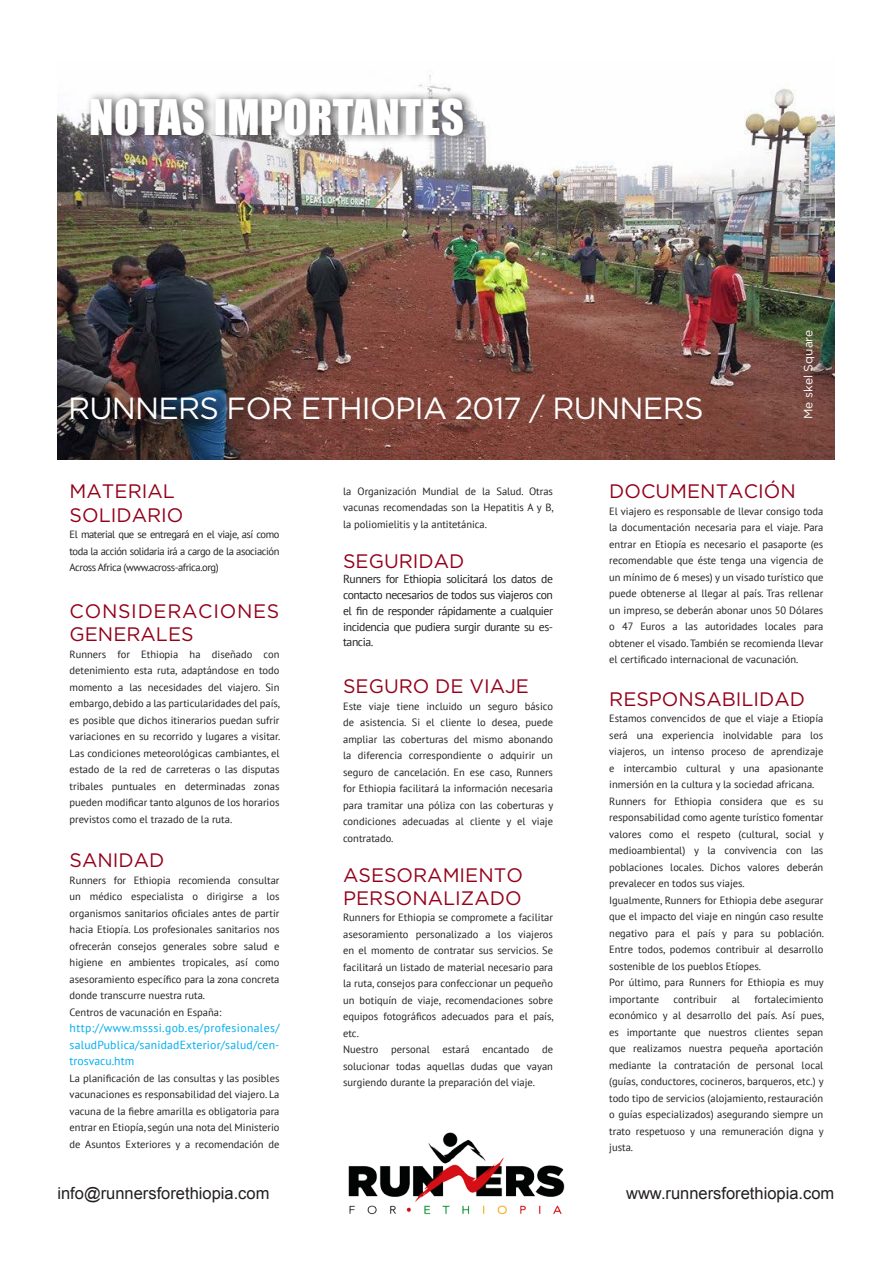
<style>
.page{position:relative;width:893px;height:1263px;background:#fff}
.page>*{position:absolute;margin:0;border:0;box-sizing:border-box;transform-origin:0 0}
.t1{font:45px "Impact";letter-spacing:.01em;color:#fff}
.t2{font:30.6px "Gotham";letter-spacing:-.025em;color:#fff}
.t3{font:19.5px/23.4px "Gotham";color:#94001a}
.t4{font:19.5px/23.4px "Gotham";letter-spacing:.035em;color:#94001a}
.t5{font:16.5px "Arial";color:#231f20}
.t6{font:12px "Gotham";color:#fff}
.t7{font:11.7px/15.8px "PT Sans";letter-spacing:-.04em;color:#231f20;text-align:justify}
.t8{font:11.7px/16.5px "PT Sans";letter-spacing:.02em;color:#00aeef;text-align:justify}
.t9{font:10.5px/16.5px "PT Sans";color:#231f20;text-align:justify}
</style>
<div class="page">
<img style="left:348px;top:1132px;width:217px;height:83px">
<img style="left:58px;top:75px;width:776px;height:384px">
<div style="left:86px;top:91px;width:390px;height:54px;background:#231f20;opacity:.75"></div>
<p class="t1" style="left:89px;top:82px;width:376px">NOTAS IMPORTANTES</p>
<p class="t2" style="left:68px;top:391px;width:637px">RUNNERS FOR ETHIOPIA 2017 / RUNNERS</p>
<p class="t6" style="left:801px;top:419px;width:91px;rotate:-90deg">Me skel Square</p>
<p class="t3" style="left:70px;top:479px;width:107px">MATERIAL</p>
<p class="t3" style="left:70px;top:503px;width:115px">SOLIDARIO</p>
<p class="t9" style="left:70px;top:526px;width:211px">El material que se entregará en el viaje, así como toda la acción solidaria irá a cargo de la asociación Across Africa (www.across-africa.org)</p>
<p class="t4" style="left:70px;top:599px;width:211px">CONSIDERACIONES<br>GENERALES</p>
<p class="t9" style="left:70px;top:646px;width:212px">Runners for Ethiopia ha diseñado con detenimiento esta ruta, adaptándose en todo momento a las necesidades del viajero. Sin embargo, debido a las particularidades del país, es posible que dichos itinerarios puedan sufrir variaciones en su recorrido y lugares a visitar.<br>Las condiciones meteorológicas cambiantes, el estado de la red de carreteras o las disputas tribales puntuales en determinadas zonas pueden modificar tanto algunos de los horarios previstos como el trazado de la ruta.</p>
<p class="t3" style="left:70px;top:848px;width:96px">SANIDAD</p>
<p class="t9" style="left:70px;top:872px;width:211px">Runners for Ethiopia recomienda consultar un médico especialista o dirigirse a los organismos sanitarios oficiales antes de partir hacia Etiopía. Los profesionales sanitarios nos ofrecerán consejos generales sobre salud e higiene en ambientes tropicales, así como asesoramiento específico para la zona concreta donde transcurre nuestra ruta.</p>
<p class="t9" style="left:70px;top:1004px;width:153px">Centros de vacunación en España:</p>
<p class="t8" style="left:70px;top:1020px;width:211px">http://www.msssi.gob.es/profesionales/ saludPublica/sanidadExterior/salud/cen&shy;trosvacu.htm</p>
<p class="t9" style="left:70px;top:1070px;width:211px">La planificación de las consultas y las posibles vacunaciones es responsabilidad del viajero. La vacuna de la fiebre amarilla es obligatoria para entrar en Etiopía, según una nota del Ministerio de Asuntos Exteriores y a recomendación de</p>
<p class="t9" style="left:343px;top:482px;width:212px">la Organización Mundial de la Salud. Otras vacunas recomendadas son la Hepatitis A y B, la poliomielitis y la antitetánica.</p>
<p class="t3" style="left:343px;top:549px;width:123px">SEGURIDAD</p>
<p class="t7" style="left:343px;top:571px;width:211px">Runners for Ethiopia solicitará los datos de contacto necesarios de todos sus viajeros con el fin de responder rápidamente a cualquier incidencia que pudiera surgir durante su es&shy;tancia.</p>
<p class="t3" style="left:343px;top:674px;width:187px">SEGURO DE VIAJE</p>
<p class="t9" style="left:343px;top:697px;width:212px">Este viaje tiene incluido un seguro básico de asistencia. Si el cliente lo desea, puede ampliar las coberturas del mismo abonando la diferencia correspondiente o adquirir un seguro de cancelación. En ese caso, Runners for Ethiopia facilitará la información necesaria para tramitar una póliza con las coberturas y condiciones adecuadas al cliente y el viaje contratado.</p>
<p class="t3" style="left:343px;top:863px;width:181px">ASESORAMIENTO<br>PERSONALIZADO</p>
<p class="t9" style="left:343px;top:909px;width:212px">Runners for Ethiopia se compromete a facilitar asesoramiento personalizado a los viajeros en el momento de contratar sus servicios. Se facilitará un listado de material necesario para la ruta, consejos para confeccionar un pequeño un botiquín de viaje, recomendaciones sobre equipos fotográficos adecuados para el país, etc.</p>
<p class="t9" style="left:343px;top:1041px;width:211px">Nuestro personal estará encantado de solucionar todas aquellas dudas que vayan surgiendo durante la preparación del viaje.</p>
<p class="t3" style="left:609px;top:479px;width:188px">DOCUMENTACIÓN</p>
<p class="t9" style="left:609px;top:502px;width:216px">El viajero es responsable de llevar consigo toda la documentación necesaria para el viaje. Para entrar en Etiopía es necesario el pasaporte (es recomendable que éste tenga una vigencia de un mínimo de 6 meses) y un visado turístico que puede obtenerse al llegar al país. Tras rellenar un impreso, se deberán abonar unos 50 Dólares o 47 Euros a las autoridades locales para obtener el visado. También se recomienda llevar el certificado internacional de vacunación.</p>
<p class="t3" style="left:609px;top:687px;width:197px">RESPONSABILIDAD</p>
<p class="t9" style="left:609px;top:710px;width:216px">Estamos convencidos de que el viaje a Etiopía será una experiencia inolvidable para los viajeros, un intenso proceso de aprendizaje e intercambio cultural y una apasionante inmersión en la cultura y la sociedad africana.</p>
<p class="t9" style="left:609px;top:793px;width:216px">Runners for Ethiopia considera que es su responsabilidad como agente turístico fomentar valores como el respeto (cultural, social y medioambiental) y la convivencia con las poblaciones locales. Dichos valores deberán prevalecer en todos sus viajes.</p>
<p class="t9" style="left:609px;top:892px;width:216px">Igualmente, Runners for Ethiopia debe asegurar que el impacto del viaje en ningún caso resulte negativo para el país y para su población.<br>Entre todos, podemos contribuir al desarrollo sostenible de los pueblos Etíopes.</p>
<p class="t9" style="left:609px;top:974px;width:216px">Por último, para Runners for Ethiopia es muy importante</p>
<p class="t9" style="left:609px;top:991px;width:216px;text-indent:145px">fortalecimiento económico y al desarrollo del país. Así pues, es importante que nuestros clientes sepan que realizamos nuestra pequeña aportación mediante la contratación de personal local (guías, conductores, cocineros, barqueros, etc.) y todo tipo de servicios (alojamiento, restauración o guías especializados) asegurando siempre un trato respetuoso y una remuneración digna y justa.</p>
<p class="t9" style="left:674px;top:991px;width:45px">contribuir</p>
<p class="t9" style="left:732px;top:991px;width:10px">al</p>
<h3 class="t5" style="left:57px;top:1182px;width:214px">info@runnersforethiopia.com</h3>
<h3 class="t5" style="left:626px;top:1182px;width:210px">www.runnersforethiopia.com</h3>
</div>
